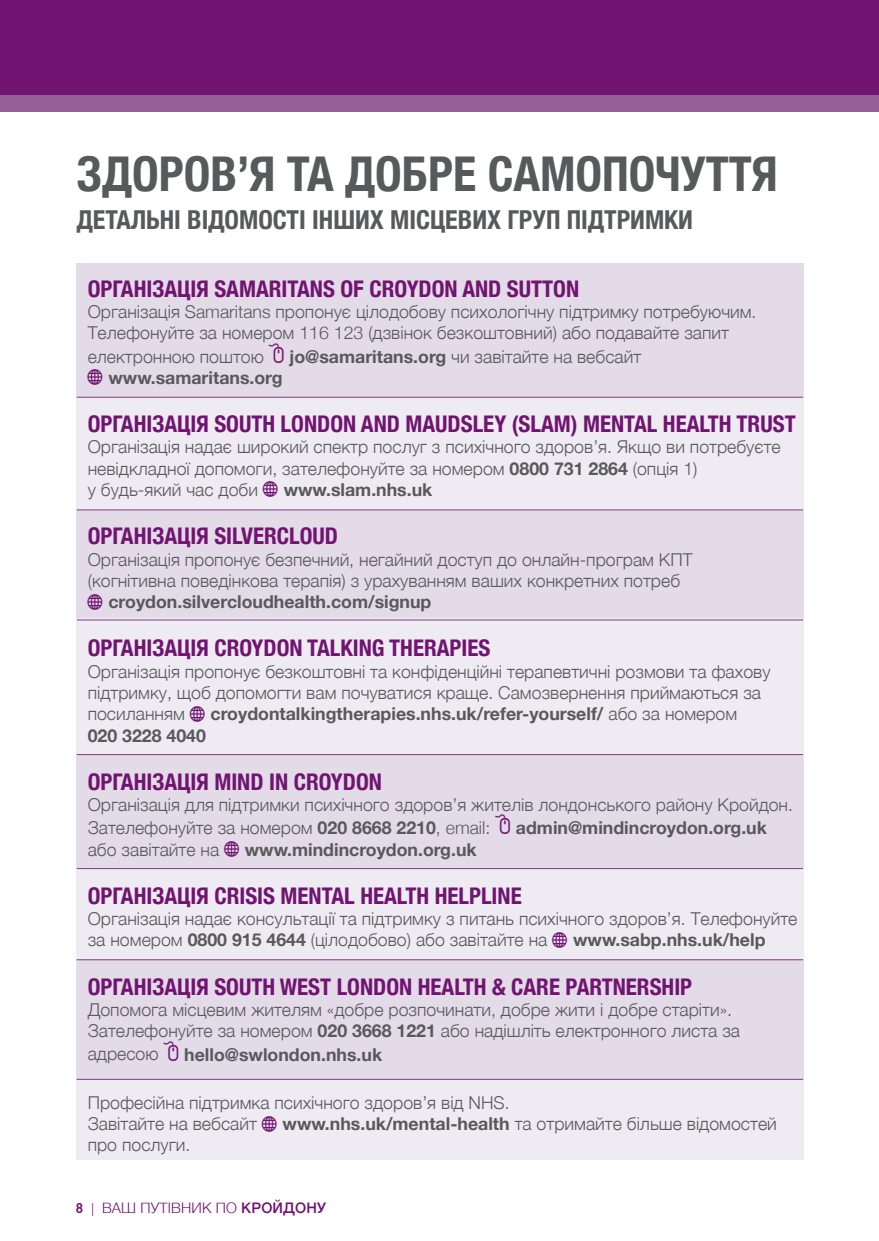
<style>
.page{position:relative;width:879px;height:1241px;background:#fff}
.page>*{position:absolute;margin:0;border:0;box-sizing:border-box;transform-origin:0 0}
.t1{font:700 condensed 47.95px "Helvetica Neue";color:#58595b}
.t2{font:700 condensed 26.07px "Helvetica Neue";color:#58595b}
.t3{font:700 condensed 22.93px "Helvetica Neue";color:#711471}
.t4{font:300 17.68px/21.2px "Helvetica Neue";color:#58595b}
.t5{font:700 17.68px "Helvetica Neue";color:#58595b}
.t6{font:300 14.53px "Helvetica";letter-spacing:.01em;color:#711471}
.s1{font-family:"Info Bits Things";font-weight:400;font-size:22.93px;color:#711471}
.s2{font-weight:700}
.s3{font-weight:300}
.s4{font-family:"Fiendstar";font-weight:600}
.s5{font-family:"Fiendstar"}
.s6{font-family:"Helvetica Neue";font-weight:500}
</style>
<div class="page">
<div style="left:0;top:0;width:878px;height:111px;background:#976098"></div>
<div style="left:0;top:0;width:878px;height:95px;background:#711471"></div>
<div style="left:77px;top:263px;width:726px;height:896px;background:#efebf3"></div>
<div style="left:77px;top:263px;width:726px;height:134px;background:#e4dbe8"></div>
<div style="left:77px;top:510px;width:726px;height:107px;background:#e4dbe8"></div>
<div style="left:77px;top:755px;width:726px;height:112px;background:#e4dbe8"></div>
<div style="left:77px;top:959px;width:726px;height:120px;background:#e4dbe8"></div>
<hr style="left:77px;top:396px;width:725px;height:2px;background:#834385">
<hr style="left:77px;top:509px;width:725px;height:1px;background:#834385">
<hr style="left:77px;top:619px;width:725px;height:1px;background:#834385">
<hr style="left:77px;top:754px;width:725px;height:1px;background:#834385">
<hr style="left:77px;top:867px;width:725px;height:1px;background:#834385">
<hr style="left:77px;top:959px;width:725px;height:1px;background:#834385">
<hr style="left:77px;top:1078px;width:725px;height:1px;background:#834385">
<h1 class="t1" style="left:77px;top:134px;width:702px">ЗДОРОВ’Я ТА ДОБРЕ САМОПОЧУТТЯ</h1>
<h2 class="t2" style="left:77px;top:198px;width:617px">ДЕТАЛЬНІ ВІДОМОСТІ ІНШИХ МІСЦЕВИХ ГРУП ПІДТРИМКИ</h2>
<p class="t3" style="left:88px;top:269px;width:492px">ОРГАНІЗАЦІЯ SAMARITANS OF CROYDON AND SUTTON</p>
<p class="t4" style="left:88px;top:300px;width:670px">Організація Samaritans пропонує цілодобову психологічну підтримку потребуючим.<br>Телефонуйте за номером 116 123 (дзвінок безкоштовний) або подавайте запит</p>
<p class="t4" style="left:87px;top:344px;width:555px">електронною поштою <span class="s1">/</span> <span class="s2">jo@samaritans.org</span> чи завітайте на вебсайт<br><span class="s1">X</span> <span class="s2">www.samaritans.org</span></p>
<p class="t3" style="left:88px;top:405px;width:709px">ОРГАНІЗАЦІЯ SOUTH LONDON AND MAUDSLEY (SLAM) MENTAL HEALTH TRUST</p>
<p class="t4" style="left:88px;top:435px;width:694px">Організація надає широкий спектр послуг з психічного здоров’я. Якщо ви потребуєте невідкладної допомоги, зателефонуйте за номером <span class="s2">0800 731 2864</span> (опція 1)<br>у будь-який час доби <span class="s1">X</span> <span class="s2">www.slam.nhs.uk</span></p>
<p class="t3" style="left:88px;top:517px;width:252px">ОРГАНІЗАЦІЯ SILVERCLOUD</p>
<p class="t4" style="left:87px;top:547px;width:607px">Організація пропонує безпечний, негайний доступ до онлайн-програм КПТ (когнітивна поведінкова терапія) з урахуванням ваших конкретних потреб<br><span class="s1">X</span> <span class="s2">croydon.silvercloudhealth.com/signup</span></p>
<p class="t3" style="left:88px;top:629px;width:404px">ОРГАНІЗАЦІЯ CROYDON TALKING THERAPIES</p>
<p class="t4" style="left:88px;top:659px;width:684px">Організація пропонує безкоштовні та конфіденційні терапевтичні розмови та фахову підтримку, щоб допомогти вам почуватися краще. Самозвернення приймаються за посиланням <span class="s1">X</span> <span class="s2">croydontalkingtherapies.nhs.uk/refer-yourself/</span> або за номером <span class="s2">020 3228 4040</span></p>
<p class="t3" style="left:88px;top:762px;width:295px">ОРГАНІЗАЦІЯ MIND IN CROYDON</p>
<p class="t4" style="left:88px;top:791px;width:706px;line-height:23.1px">Організація для підтримки психічного здоров’я жителів лондонського району Кройдон.<br>Зателефонуйте за номером <span class="s2">020 8668 2210</span>, email: <span class="s1">/</span> <span class="s2">admin@mindincroydon.org.uk</span></p>
<p class="t5" style="left:88px;top:835px;width:390px"><span class="s3">або завітайте на</span> <span class="s1">X</span> www.mindincroydon.org.uk</p>
<p class="t3" style="left:88px;top:876px;width:435px">ОРГАНІЗАЦІЯ CRISIS MENTAL HEALTH HELPLINE</p>
<p class="t4" style="left:88px;top:906px;width:710px">Організація надає консультації та підтримку з питань психічного здоров’я. Телефонуйте за номером <span class="s2">0800 915 4644</span> (цілодобово) або завітайте на <span class="s1">X</span> <span class="s2">www.sabp.nhs.uk/help</span></p>
<p class="t3" style="left:88px;top:967px;width:605px">ОРГАНІЗАЦІЯ SOUTH WEST LONDON HEALTH &amp; CARE PARTNERSHIP</p>
<p class="t4" style="left:88px;top:997px;width:653px">Допомога місцевим жителям «добре розпочинати, добре жити і добре старіти».<br>Зателефонуйте за номером <span class="s2">020 3668 1221</span> або надішліть електронного листа за</p>
<p class="t5" style="left:88px;top:1040px;width:296px"><span class="s3">адресою</span> <span class="s1">/</span> hello@swlondon.nhs.uk</p>
<p class="t4" style="left:88px;top:1090px;width:690px">Професійна підтримка психічного здоров’я від NHS.<br>Завітайте на вебсайт <span class="s1">X</span> <span class="s2">www.nhs.uk/mental-health</span> та отримайте більше відомостей про послуги.</p>
<p class="t6" style="left:76px;top:1194px;width:252px"><span class="s4">8</span> <span class="s5">|</span> ВАШ ПУТІВНИК ПО <span class="s6">КРОЙДОНУ</span></p>
</div>
